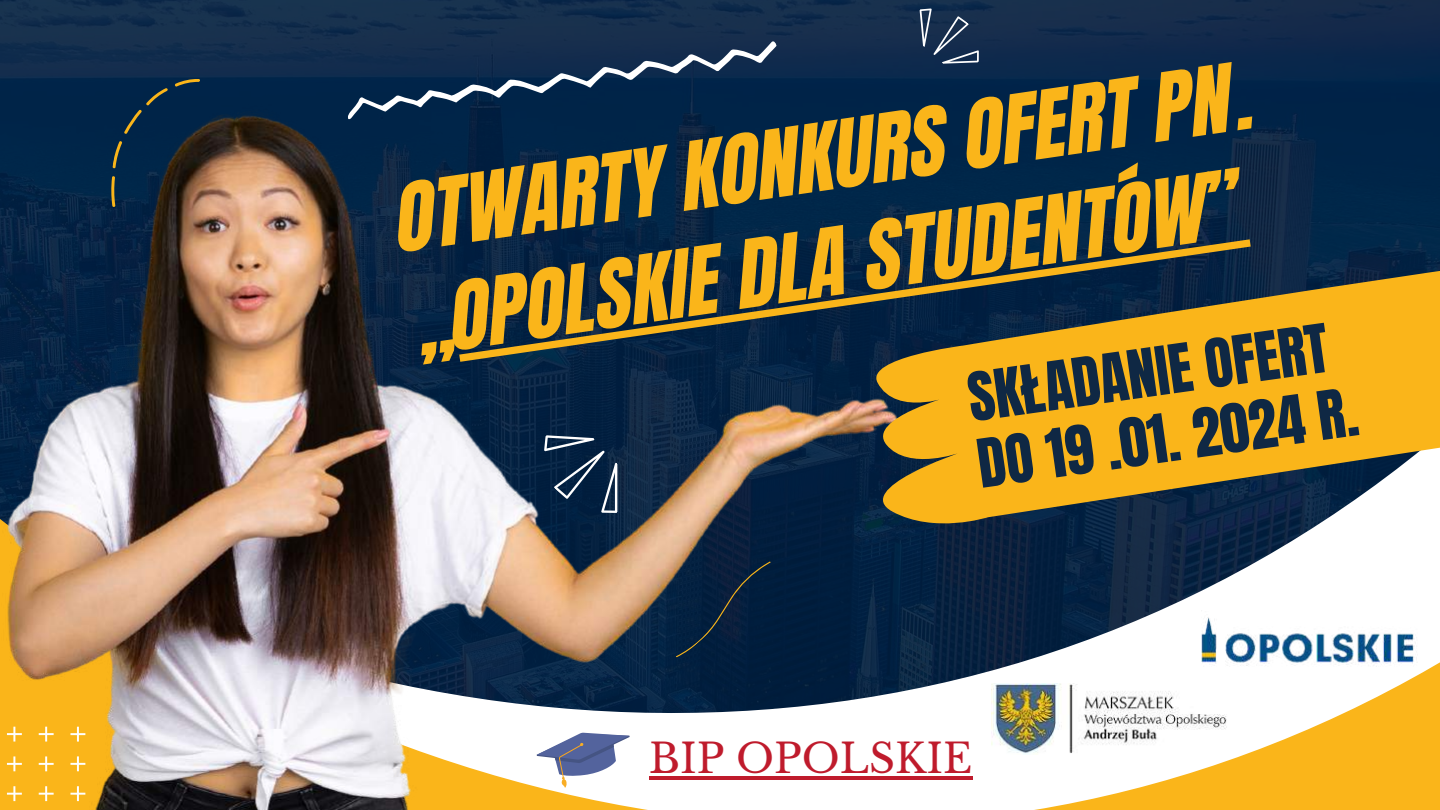
<style>
.page{position:relative;width:1440px;height:810px;background:#fff}
.page>*{position:absolute;margin:0;border:0;box-sizing:border-box;transform-origin:0 0}
.t1{font:79.7px/105.3px "CA Generated";color:#fab51a}
.t2{font:57.1px/67px "Anton";color:#0f2844}
.t3{font:40.3px "Libre Baskerville";color:#bf1b2c}
</style>
<div class="page">
<img style="left:0;top:0;width:1440px;height:186px">
<svg style="left:904px;top:545px;width:536px;height:265px"></svg>
<img style="left:0;top:102px;width:904px;height:708px">
<svg style="left:107px;top:175px;width:14px;height:33px"></svg>
<svg style="left:112px;top:85px;width:56px;height:84px;background:#0c2b46"></svg>
<svg style="left:174px;top:75px;width:26px;height:16px"></svg>
<svg style="left:667px;top:558px;width:112px;height:102px;background:#0c233e"></svg>
<svg style="left:830px;top:186px;width:610px;height:359px;background:#8d7839"></svg>
<svg style="left:903px;top:0;width:90px;height:81px;background:#203857"></svg>
<svg style="left:524px;top:413px;width:118px;height:120px;background:#1a334f"></svg>
<svg style="left:345px;top:38px;width:434px;height:86px;background:#1a3657"></svg>
<svg style="left:0;top:727px;width:85px;height:83px;background:#faba29"></svg>
<img style="left:992px;top:683px;width:237px;height:72px">
<img style="left:1169px;top:609px;width:271px;height:76px">
<svg style="left:537px;top:733px;width:93px;height:55px"></svg>
<svg style="left:420px;top:239px;width:831px;height:128px;background:#323d3b"></svg>
<hr style="left:649px;top:776px;width:323px;height:3px;background:#bf1b2c">
<p class="t1" style="left:390px;top:166px;width:863px;rotate:-8deg">OTWARTY KONKURS OFERT PN. „OPOLSKIE DLA STUDENTÓW”</p>
<p class="t2" style="left:964px;top:366px;width:385px;rotate:-8deg">SKŁADANIE OFERT<br>DO 19 .01. 2024 R.</p>
<p class="t3" style="left:649px;top:734px;width:325px">BIP OPOLSKIE</p>
</div>
